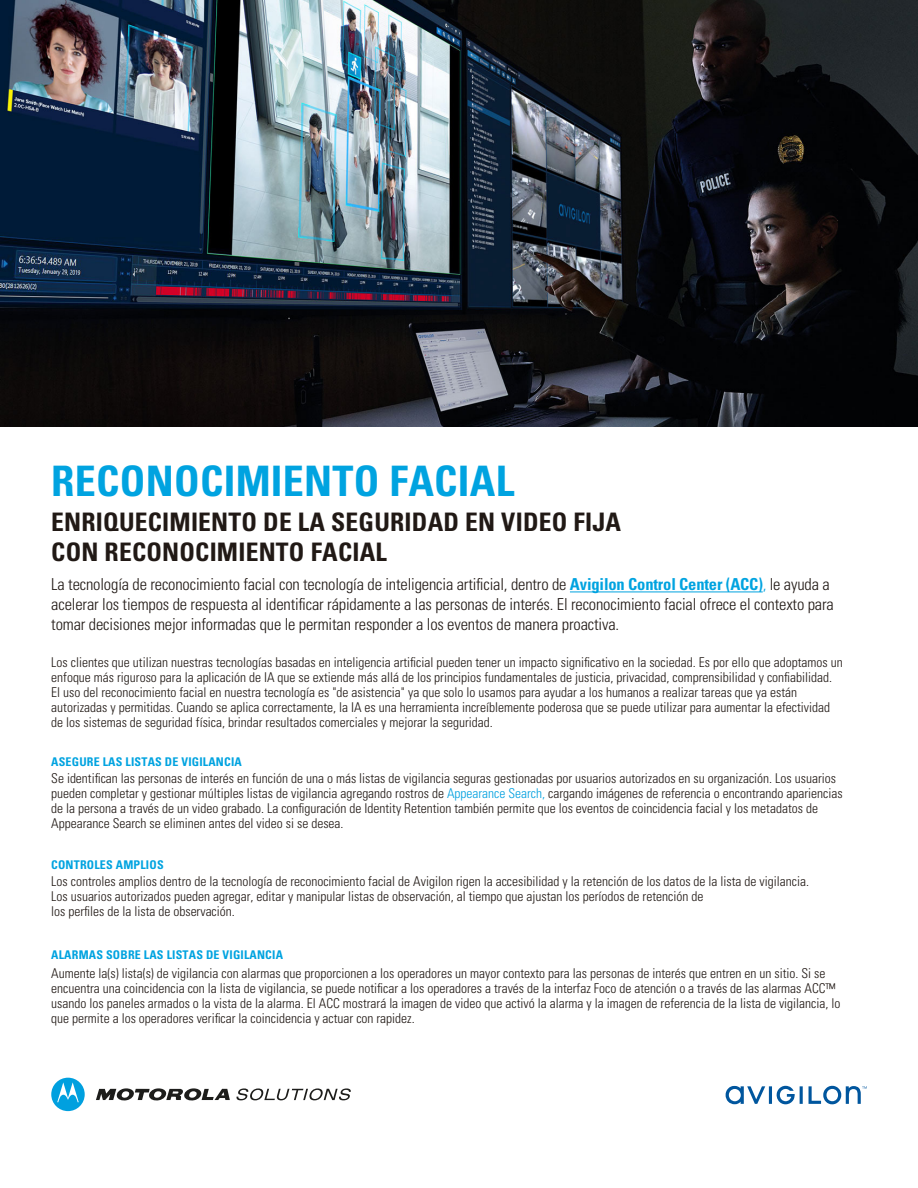
<style>
.page{position:relative;width:918px;height:1188px;background:#fff}
.page>*{position:absolute;margin:0;border:0;box-sizing:border-box;transform-origin:0 0}
.t1{font:700 condensed 42px "Univers LT Std";letter-spacing:.005em;color:#00a3e0}
.t2{font:700 condensed 25.5px/30.6px "Univers LT Std";letter-spacing:.01em;color:#211915}
.t3{font:300 condensed 16.5px/19.8px "Univers LT Std";letter-spacing:-.01em;color:#211915}
.t4{font:300 condensed 13.5px/15px "Univers LT Std";color:#211915}
.t5{font:700 condensed 12px "Univers LT Std";letter-spacing:.015em;color:#00a3e0}
.s1{font-weight:700;color:#00a3e0}
.s2{color:#00a3e0}
.s3{color:#00a0df}
</style>
<div class="page">
<svg style="left:96px;top:1088px;width:134px;height:13px"></svg>
<svg style="left:51px;top:1078px;width:34px;height:33px"></svg>
<svg style="left:237px;top:1088px;width:114px;height:12px"></svg>
<svg style="left:726px;top:1086px;width:141px;height:18px"></svg>
<hr style="left:570px;top:592px;width:193px;height:1px;background:#00a3e0">
<img style="left:0;top:0;width:918px;height:427px">
<h1 class="t1" style="left:51px;top:455px;width:465px">RECONOCIMIENTO FACIAL</h1>
<h2 class="t2" style="left:51px;top:506px;width:571px">ENRIQUECIMIENTO DE LA SEGURIDAD EN VIDEO FIJA<br>CON RECONOCIMIENTO FACIAL</h2>
<p class="t3" style="left:51px;top:575px;width:784px">La tecnología de reconocimiento facial con tecnología de inteligencia artificial, dentro de <span class="s1">Avigilon Control Center (ACC)</span><span class="s2">,</span> le ayuda a acelerar los tiempos de respuesta al identificar rápidamente a las personas de interés. El reconocimiento facial ofrece el contexto para tomar decisiones mejor informadas que le permitan responder a los eventos de manera proactiva.</p>
<p class="t4" style="left:51px;top:655px;width:793px">Los clientes que utilizan nuestras tecnologías basadas en inteligencia artificial pueden tener un impacto significativo en la sociedad. Es por ello que adoptamos un enfoque más riguroso para la aplicación de IA que se extiende más allá de los principios fundamentales de justicia, privacidad, comprensibilidad y confiabilidad.<br>El uso del reconocimiento facial en nuestra tecnología es "de asistencia" ya que solo lo usamos para ayudar a los humanos a realizar tareas que ya están autorizadas y permitidas. Cuando se aplica correctamente, la IA es una herramienta increíblemente poderosa que se puede utilizar para aumentar la efectividad de los sistemas de seguridad física, brindar resultados comerciales y mejorar la seguridad.</p>
<p class="t5" style="left:51px;top:754px;width:192px">ASEGURE LAS LISTAS DE VIGILANCIA</p>
<p class="t4" style="left:51px;top:771px;width:793px">Se identifican las personas de interés en función de una o más listas de vigilancia seguras gestionadas por usuarios autorizados en su organización. Los usuarios pueden completar y gestionar múltiples listas de vigilancia agregando rostros de <span class="s3">Appearance Search,</span> cargando imágenes de referencia o encontrando apariencias de la persona a través de un video grabado. La configuración de Identity Retention también permite que los eventos de coincidencia facial y los metadatos de Appearance Search se eliminen antes del video si se desea.</p>
<p class="t5" style="left:51px;top:857px;width:114px">CONTROLES AMPLIOS</p>
<p class="t4" style="left:51px;top:874px;width:759px">Los controles amplios dentro de la tecnología de reconocimiento facial de Avigilon rigen la accesibilidad y la retención de los datos de la lista de vigilancia.<br>Los usuarios autorizados pueden agregar, editar y manipular listas de observación, al tiempo que ajustan los períodos de retención de<br>los perfiles de la lista de observación.</p>
<p class="t5" style="left:51px;top:948px;width:233px">ALARMAS SOBRE LAS LISTAS DE VIGILANCIA</p>
<p class="t4" style="left:51px;top:966px;width:791px">Aumente la(s) lista(s) de vigilancia con alarmas que proporcionen a los operadores un mayor contexto para las personas de interés que entren en un sitio. Si se encuentra una coincidencia con la lista de vigilancia, se puede notificar a los operadores a través de la interfaz Foco de atención o a través de las alarmas ACC™ usando los paneles armados o la vista de la alarma. El ACC mostrará la imagen de video que activó la alarma y la imagen de referencia de la lista de vigilancia, lo que permite a los operadores verificar la coincidencia y actuar con rapidez.</p>
</div>
